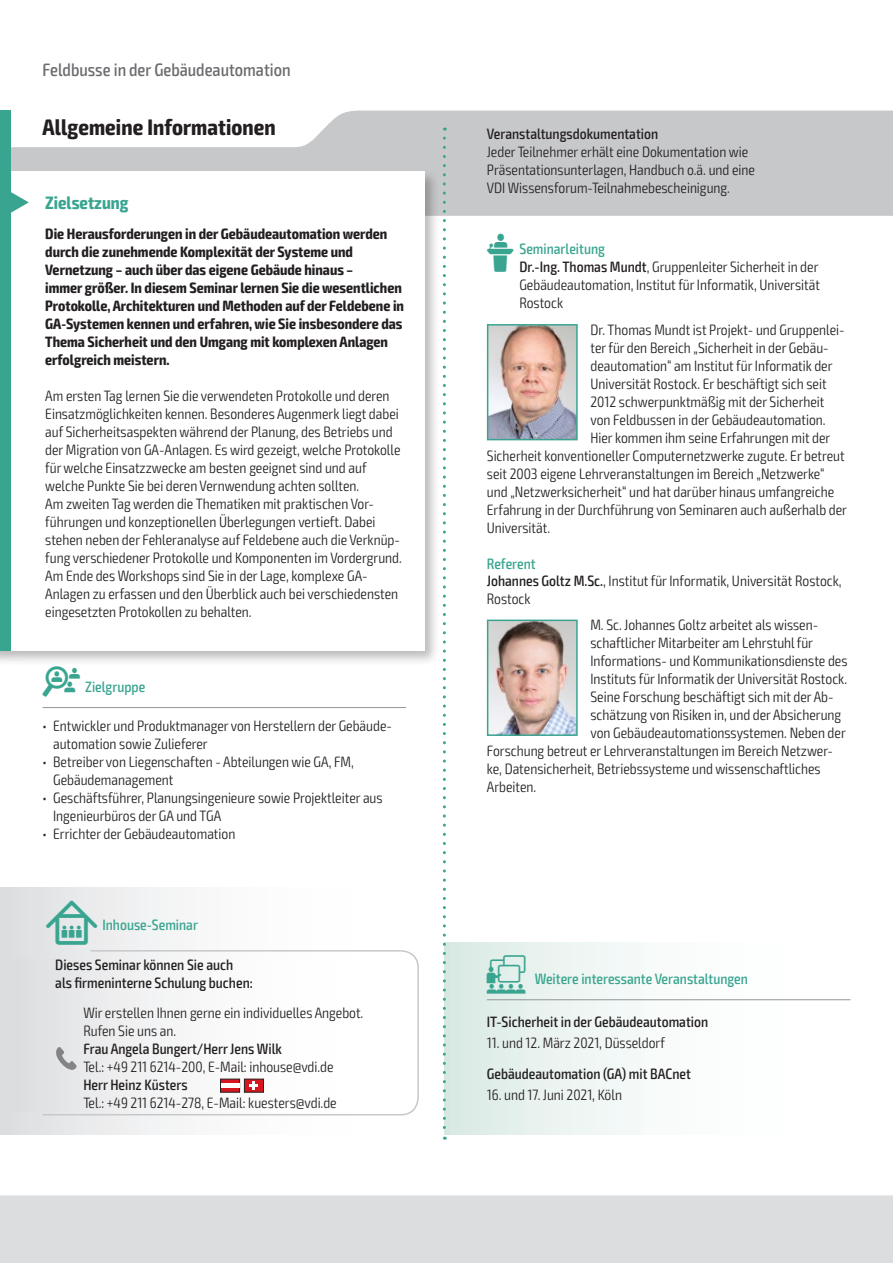
<style>
.page{position:relative;width:893px;height:1263px;background:#fff}
.page>*{position:absolute;margin:0;border:0;box-sizing:border-box;transform-origin:0 0}
.t1{font:700 condensed 22.5px "Exo 2";letter-spacing:.005em;color:#231f20}
.t2{font:500 condensed 18px "Exo 2";color:#6c6d70}
.t3{font:700 condensed 18px "Exo 2";color:#39a590}
.t4{font:300 condensed 15px/18px "Exo 2";color:#231f20}
.t5{font:700 condensed 15px/18px "Exo 2";color:#231f20}
.t6{font:500 condensed 15px/18px "Exo 2";color:#231f20}
.t7{font:500 condensed 15px "Exo 2";color:#39a590}
.s1{font-family:"VDI Iconset S4 A Regular";font-weight:400;font-stretch:normal;color:#39a590}
.s2{font-weight:500;color:#39a590}
.s3{font-weight:500}
.s4{font-family:"VDI Iconset S4 A Regular";font-weight:400;font-stretch:normal}
.s5{font-family:"VDI Iconset S4 A Regular";font-weight:400;font-stretch:normal;font-size:15.45px}
.s6{font-family:"VDI Iconset S4 A Regular";font-weight:400;font-stretch:normal;font-size:19.5px}
</style>
<div class="page">
<div style="left:0;top:1195px;width:893px;height:68px;background:#dcdddf"></div>
<svg style="left:11px;top:111px;width:881px;height:105px;fill:#c7c8ca"></svg>
<hr style="left:892px;top:111px;width:1px;height:105px;background:#39a590">
<div style="left:0;top:111px;width:11px;height:63px;background:#39a590"></div>
<div style="left:0;top:168px;width:440px;height:498px;background:#231f20;opacity:.3"></div>
<div style="left:0;top:171px;width:424px;height:480px;background:#fff"></div>
<div style="left:0;top:171px;width:11px;height:480px;background:#39a590"></div>
<svg style="left:11px;top:192px;width:18px;height:21px"></svg>
<hr style="left:43px;top:707px;width:363px;height:1px;background:#939598">
<div style="left:444px;top:942px;width:406px;height:192px;background:linear-gradient(to right,#dfece8,#fff)"></div>
<hr style="left:487px;top:999px;width:363px;height:1px;background:#939598">
<img style="left:490px;top:327px;width:85px;height:110px">
<div style="left:487px;top:324px;width:91px;height:116px;border:2px solid #39a590"></div>
<img style="left:490px;top:623px;width:85px;height:110px">
<div style="left:487px;top:620px;width:91px;height:116px;border:2px solid #39a590"></div>
<div style="left:0;top:887px;width:419px;height:247px;background:linear-gradient(to right,#e2e3e5,#fff)"></div>
<svg style="left:42px;top:949px;width:377px;height:167px"></svg>
<div style="left:13px;top:959px;width:382px;height:152px;background:linear-gradient(to right,#e3e3e5,#fff)"></div>
<svg style="left:220px;top:1079px;width:44px;height:13px"></svg>
<div style="left:221px;top:1083px;width:18px;height:5px;background:#fff"></div>
<svg style="left:56px;top:1047px;width:21px;height:23px"></svg>
<svg style="left:443px;top:138px;width:3px;height:1002px"></svg>
<p class="t2" style="left:43px;top:59px;width:250px">Feldbusse in der Gebäudeautomation</p>
<h1 class="t1" style="left:43px;top:113px;width:235px">Allgemeine Informationen</h1>
<p class="t6" style="left:487px;top:125px;width:173px">Veranstaltungsdokumentation</p>
<p class="t4" style="left:487px;top:143px;width:270px">Jeder Teilnehmer erhält eine Dokumentation wie<br>Präsentationsunterlagen, Handbuch o.ä. und eine<br>VDI Wissensforum-Teilnahmebescheinigung.</p>
<p class="t5" style="left:45px;top:225px;width:360px">Die Herausforderungen in der Gebäudeautomation werden durch die zunehmende Komplexität der Systeme und Vernetzung – auch über das eigene Gebäude hinaus –<br>immer größer. In diesem Seminar lernen Sie die wesentlichen Protokolle, Architekturen und Methoden auf der Feldebene in GA-Systemen kennen und erfahren, wie Sie insbesondere das Thema Sicherheit und den Umgang mit komplexen Anlagen erfolgreich meistern.</p>
<p class="t4" style="left:45px;top:387px;width:358px">Am ersten Tag lernen Sie die verwendeten Protokolle und deren Einsatzmöglichkeiten kennen. Besonderes Augenmerk liegt dabei auf Sicherheitsaspekten während der Planung, des Betriebs und der Migration von GA-Anlagen. Es wird gezeigt, welche Protokolle für welche Einsatzzwecke am besten geeignet sind und auf welche Punkte Sie bei deren Vernwendung achten sollten.<br>Am zweiten Tag werden die Thematiken mit praktischen Vor&shy;führungen und konzeptionellen Überlegungen vertieft. Dabei stehen neben der Fehleranalyse auf Feldebene auch die Verknüp&shy;fung verschiedener Protokolle und Komponenten im Vordergrund.<br>Am Ende des Workshops sind Sie in der Lage, komplexe GA-Anlagen zu erfassen und den Überblick auch bei verschiedensten eingesetzten Protokollen zu behalten.</p>
<p class="t3" style="left:45px;top:192px;width:85px">Zielsetzung</p>
<p class="t4" style="left:519px;top:240px;width:302px;text-indent:-33px"><span class="s1">L</span> <span class="s2">Seminarleitung<br></span><span class="s3">Dr.-Ing. Thomas Mundt</span>, Gruppenleiter Sicherheit in der Gebäudeautomation, Institut für Informatik, Universität Rostock</p>
<p class="t4" style="left:590px;top:321px;width:256px">Dr. Thomas Mundt ist Projekt- und Gruppenlei-</p>
<p class="t4" style="left:590px;top:339px;width:240px">ter für den Bereich „Sicherheit in der Gebäu-</p>
<p class="t4" style="left:590px;top:357px;width:244px">deautomation“ am Institut für Informatik der</p>
<p class="t4" style="left:590px;top:375px;width:238px">Universität Rostock. Er beschäftigt sich seit</p>
<p class="t4" style="left:590px;top:393px;width:236px">2012 schwerpunktmäßig mit der Sicherheit</p>
<p class="t4" style="left:590px;top:411px;width:237px">von Feldbussen in der Gebäudeautomation.</p>
<p class="t4" style="left:590px;top:429px;width:241px">Hier kommen ihm seine Erfahrungen mit der</p>
<p class="t4" style="left:487px;top:447px;width:359px">Sicherheit konventioneller Computernetzwerke zugute. Er betreut</p>
<p class="t4" style="left:487px;top:465px;width:339px">seit 2003 eigene Lehrveranstaltungen im Bereich „Netzwerke“</p>
<p class="t4" style="left:487px;top:483px;width:349px">und „Netzwerksicherheit“ und hat darüber hinaus umfangreiche</p>
<p class="t4" style="left:487px;top:501px;width:362px">Erfahrung in der Durchführung von Seminaren auch außerhalb der</p>
<p class="t4" style="left:487px;top:519px;width:65px">Universität.</p>
<p class="t7" style="left:487px;top:554px;width:50px">Referent</p>
<p class="t4" style="left:487px;top:572px;width:356px"><span class="s3">Johannes Goltz M.Sc.</span>, Institut für Informatik, Universität Rostock,<br>Rostock</p>
<p class="t4" style="left:590px;top:616px;width:229px">M. Sc. Johannes Goltz arbeitet als wissen-</p>
<p class="t4" style="left:590px;top:634px;width:224px">schaftlicher Mitarbeiter am Lehrstuhl für</p>
<p class="t4" style="left:590px;top:652px;width:259px">Informations- und Kommunikationsdienste des</p>
<p class="t4" style="left:590px;top:670px;width:258px">Instituts für Informatik der Universität Rostock.</p>
<p class="t4" style="left:590px;top:688px;width:245px">Seine Forschung beschäftigt sich mit der Ab-</p>
<p class="t4" style="left:590px;top:706px;width:252px">schätzung von Risiken in, und der Absicherung</p>
<p class="t4" style="left:590px;top:724px;width:257px">von Gebäudeautomationssystemen. Neben der</p>
<p class="t4" style="left:487px;top:742px;width:348px">Forschung betreut er Lehrveranstaltungen im Bereich Netzwer-</p>
<p class="t4" style="left:487px;top:760px;width:335px">ke, Datensicherheit, Betriebssysteme und wissenschaftliches</p>
<p class="t4" style="left:487px;top:778px;width:51px">Arbeiten.</p>
<p class="t7" style="left:43px;top:678px;width:104px"><span class="s4">Z</span> Zielgruppe</p>
<p class="t4" style="left:53px;top:717px;width:340px;text-indent:-11px">• Entwickler und Produktmanager von Herstellern der Gebäude&shy;automation sowie Zulieferer</p>
<p class="t4" style="left:53px;top:753px;width:302px;text-indent:-11px">• Betreiber von Liegenschaften - Abteilungen wie GA, FM,<br>Gebäudemanagement</p>
<p class="t4" style="left:53px;top:789px;width:331px;text-indent:-11px">• Geschäftsführer, Planungsingenieure sowie Projektleiter aus<br>Ingenieurbüros der GA und TGA</p>
<p class="t4" style="left:43px;top:825px;width:194px">• Errichter der Gebäudeautomation</p>
<p class="t7" style="left:46px;top:916px;width:153px"><span class="s5">I</span> Inhouse-Seminar</p>
<p class="t6" style="left:55px;top:955px;width:199px">Dieses Seminar können Sie auch als firmeninterne Schulung buchen:</p>
<p class="t4" style="left:83px;top:1004px;width:282px">Wir erstellen Ihnen gerne ein individuelles Angebot.<br>Rufen Sie uns an.</p>
<p class="t6" style="left:83px;top:1040px;width:200px">Frau Angela Bungert/Herr Jens Wilk</p>
<p class="t4" style="left:83px;top:1058px;width:252px">Tel.: +49 211 6214-200, E-Mail: inhouse@vdi.de</p>
<p class="t6" style="left:83px;top:1076px;width:106px">Herr Heinz Küsters</p>
<p class="t4" style="left:83px;top:1094px;width:255px">Tel.: +49 211 6214-278, E-Mail: kuesters@vdi.de</p>
<p class="t7" style="left:487px;top:970px;width:263px"><span class="s6">W</span> Weitere interessante Veranstaltungen</p>
<p class="t6" style="left:487px;top:1013px;width:223px">IT-Sicherheit in der Gebäudeautomation</p>
<p class="t4" style="left:487px;top:1034px;width:180px">11. und 12. März 2021, Düsseldorf</p>
<p class="t6" style="left:487px;top:1065px;width:206px">Gebäudeautomation (GA) mit BACnet</p>
<p class="t4" style="left:487px;top:1086px;width:137px">16. und 17. Juni 2021, Köln</p>
</div>
